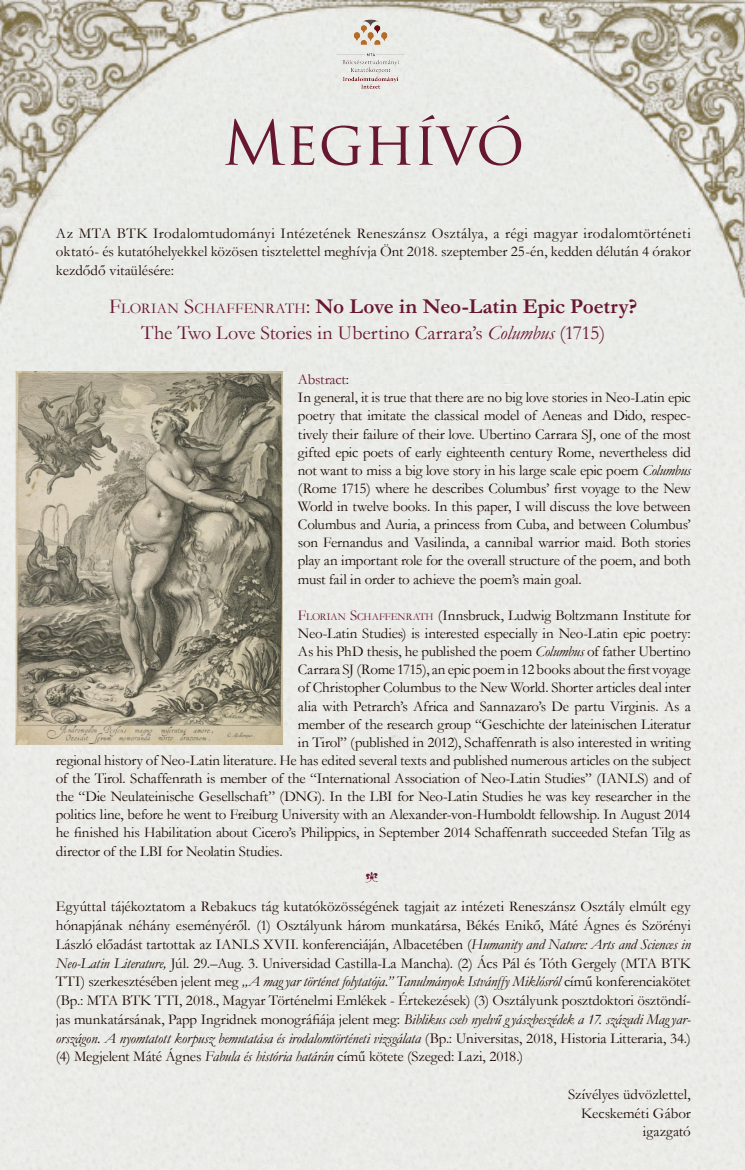
<style>
.page{position:relative;width:745px;height:1170px;background:#fff}
.page>*{position:absolute;margin:0;border:0;box-sizing:border-box;transform-origin:0 0}
.t1{font:60px "Trajan Pro";color:#681730}
.t2{font:700 21.25px "Garamond";letter-spacing:-.005em;color:#681730}
.t3{font:20px "Garamond";color:#681730}
.t4{font:15px/18.8px "Garamond";letter-spacing:-.015em;color:#1e0b03;text-align:justify}
.t5{font:15px "IM FELL FLOWERS 2";color:#681730}
.s1{font-weight:400}
.s2{font-weight:400;font-size:14.88px}
.s3{font-style:italic}
.s4{color:#681730}
.s5{font-size:10.5px;color:#681730}
</style>
<div class="page">
<img style="left:0;top:0;width:744px;height:384px">
<img style="left:322px;top:6px;width:96px;height:96px">
<img style="left:16px;top:372px;width:266px;height:372px">
<h1 class="t1" style="left:222px;top:105px;width:303px">Meghívó</h1>
<p class="t4" style="left:56px;top:223px;width:636px">Az MTA BTK Irodalomtudományi Intézetének Reneszánsz Osztálya, a régi magyar irodalomtörténeti oktató- és kutatóhelyekkel közösen tisztelettel meghívja Önt 2018. szeptember 25-én, kedden délután 4 órakor kezdődő vitaülésére:</p>
<h2 class="t2" style="left:109px;top:291px;width:529px"><span class="s1">F</span><span class="s2">LORIAN</span> <span class="s1">S</span><span class="s2">CHAFFENRATH</span><span class="s1">:</span> No Love in Neo-Latin Epic Poetry?</h2>
<h3 class="t3" style="left:141px;top:319px;width:465px">The Two Love Stories in Ubertino Carrara’s <span class="s3">Columbus</span> (1715)</h3>
<p class="t4" style="left:298px;top:370px;width:394px;line-height:18.1px;text-align:left"><span class="s4">Abstract</span>:<br>In general, it is true that there are no big love stories in Neo-Latin epic poetry that imitate the classical model of Aeneas and Dido, respec&shy;tively their failure of their love. Ubertino Carrara SJ, one of the most gifted epic poets of early eighteenth century Rome, nevertheless did not want to miss a big love story in his large scale epic poem <span class="s3">Columbus </span>(Rome 1715) where he describes Columbus’ first voyage to the New World in twelve books. In this paper, I will discuss the love between Columbus and Auria, a princess from Cuba, and between Columbus’ son Fernandus and Vasilinda, a cannibal warrior maid. Both stories play an important role for the overall structure of the poem, and both must fail in order to achieve the poem’s main goal.</p>
<p class="t4" style="left:298px;top:605px;width:394px"><span class="s4">F</span><span class="s5">LORIAN</span> <span class="s4">S</span><span class="s5">CHAFFENRATH</span> (Innsbruck, Ludwig Boltzmann Institute for</p>
<p class="t4" style="left:298px;top:623px;width:394px">Neo-Latin Studies) is interested especially in Neo-Latin epic poetry:</p>
<p class="t4" style="left:298px;top:641px;width:394px">As his PhD thesis, he published the poem <span class="s3">Columbus</span> of father Ubertino</p>
<p class="t4" style="left:298px;top:659px;width:394px">Carrara SJ (Rome 1715), an epic poem in 12 books about the first voyage</p>
<p class="t4" style="left:298px;top:678px;width:394px">of Christopher Columbus to the New World. Shorter articles deal inter</p>
<p class="t4" style="left:298px;top:696px;width:394px">alia with Petrarch’s Africa and Sannazaro’s De partu Virginis. As a</p>
<p class="t4" style="left:298px;top:714px;width:394px">member of the research group “Geschichte der lateinischen Literatur</p>
<p class="t4" style="left:298px;top:732px;width:394px">in Tirol” (published in 2012), Schaffenrath is also interested in writing</p>
<p class="t4" style="left:56px;top:750px;width:636px">regional history of Neo-Latin literature. He has edited several texts and published numerous articles on the subject</p>
<p class="t4" style="left:56px;top:768px;width:636px">of the Tirol. Schaffenrath is member of the “International Association of Neo-Latin Studies” (IANLS) and of</p>
<p class="t4" style="left:56px;top:786px;width:636px">the “Die Neulateinische Gesellschaft” (DNG). In the LBI for Neo-Latin Studies he was key researcher in the</p>
<p class="t4" style="left:56px;top:804px;width:636px">politics line, before he went to Freiburg University with an Alexander-von-Humboldt fellowship. In August 2014</p>
<p class="t4" style="left:56px;top:823px;width:636px">he finished his Habilitation about Cicero’s Philippics, in September 2014 Schaffenrath succeeded Stefan Tilg as</p>
<p class="t4" style="left:56px;top:841px;width:228px">director of the LBI for Neolatin Studies.</p>
<p class="t5" style="left:365px;top:868px;width:15px">X</p>
<p class="t4" style="left:56px;top:896px;width:636px">Egyúttal tájékoztatom a Rebakucs tág kutatóközösségének tagjait az intézeti Reneszánsz Osztály elmúlt egy hónapjának néhány eseményéről. (1) Osztályunk három munkatársa, Békés Enikő, Máté Ágnes és Szörényi László előadást tartottak az IANLS XVII. konferenciáján, Albacetében (<span class="s3">Humanity and Nature: Arts and Sciences in Neo-Latin Literature,</span> Júl. 29.–Aug. 3. Universidad Castilla-La Mancha). (2) Ács Pál és Tóth Gergely (MTA BTK TTI) szerkesztésében jelent meg <span class="s3">„A mag yar történet folytatója.” Tanulmányok Istvánffy Miklósról</span> című konferenciakötet (Bp.: MTA BTK TTI, 2018., Magyar Történelmi Emlékek - Értekezések) (3) Osztályunk posztdoktori ösztöndí&shy;jas munkatársának, Papp Ingridnek monográfiája jelent meg: <span class="s3">Biblikus cseh nyelvű g yászbeszédek a 17. századi Mag yar&shy;országon. A nyomtatott korpusz bemutatása és irodalomtörténeti vizsgálata</span> (Bp.: Universitas, 2018, Historia Litteraria, 34.) (4) Megjelent Máté Ágnes <span class="s3">Fabula és história határán</span> című kötete (Szeged: Lazi, 2018.)</p>
<p class="t4" style="left:567px;top:1084px;width:124px;text-align:right">Szívélyes üdvözlettel,<br>Kecskeméti Gábor igazgató</p>
</div>
